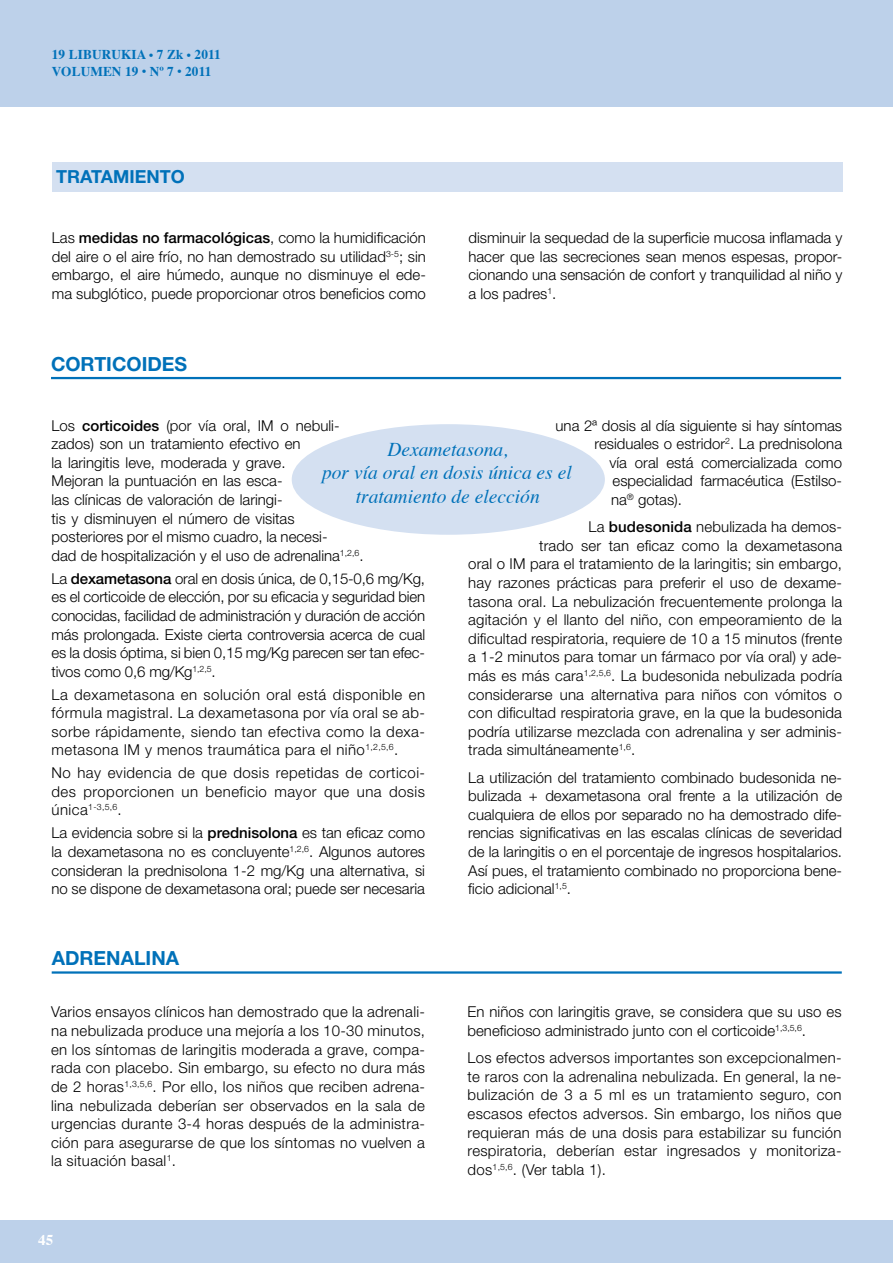
<style>
.page{position:relative;width:893px;height:1263px;background:#fff}
.page>*{position:absolute;margin:0;border:0;box-sizing:border-box;transform-origin:0 0}
.t1{font:italic 19.5px/23.4px "Times";color:#0071b9;text-align:center}
.TIT_raya{font:700 19.5px "Helvetica Neue LT Std";color:#0071b9}
.TIT_TRAM{font:700 18px "Helvetica Neue LT Std";color:#0071b9}
.TEXTO_T{font:300 15px/18.6px "Helvetica Neue LT Std";letter-spacing:.01em;color:#000;text-align:justify}
.TEXTO_T-2{font:300 15px/18.6px "Helvetica Neue LT Std";letter-spacing:.03em;color:#000}
.t2{font:700 15px "Times";color:#fff}
.t3{font:700 13.5px/16.2px "Times";letter-spacing:.01em;color:#0071b9}
.TEXTO_T-3{font:300 8.7px "Helvetica Neue LT Std";color:#000}
.s1{font-size:12px}
.s2{font-weight:500}
.s3{font-size:15px}
</style>
<div class="page">
<div style="left:0;top:0;width:893px;height:106px;background:#bdd1ea"></div>
<div style="left:0;top:1220px;width:893px;height:43px;background:#bdd1ea"></div>
<div style="left:52px;top:162px;width:790px;height:30px;background:#d4e0f1"></div>
<hr style="left:51px;top:377px;width:790px;height:2px;background:#0071b9">
<div style="left:292px;top:424px;width:313px;height:111px;background:#d4e0f1;border-radius:50%"></div>
<hr style="left:52px;top:971px;width:790px;height:3px;background:#0071b9">
<p class="t3" style="left:52px;top:45px;width:170px">19 LIBURUKIA <span class="s1">•</span> 7 Zk <span class="s1">•</span> 2011<br>VOLUMEN 19 <span class="s1">•</span> Nº 7 <span class="s1">•</span> 2011</p>
<p class="TIT_TRAM" style="left:56px;top:166px;width:130px">TRATAMIENTO</p>
<p class="TEXTO_T" style="left:52px;top:228px;width:376px">Las <span class="s2">medidas no farmacológicas</span>, como la humidificación del aire o el aire frío, no han demostrado su utilidad<sup>3-5</sup>; sin embargo, el aire húmedo, aunque no disminuye el ede&shy;ma subglótico, puede proporcionar otros beneficios como</p>
<p class="TEXTO_T" style="left:468px;top:228px;width:376px">disminuir la sequedad de la superficie mucosa inflamada y hacer que las secreciones sean menos espesas, propor&shy;cionando una sensación de confort y tranquilidad al niño y a los padres<sup>1</sup>.</p>
<p class="TIT_raya" style="left:51px;top:351px;width:138px">CORTICOIDES</p>
<p class="TEXTO_T" style="left:52px;top:416px;width:314px;text-align:left">Los <span class="s2">corticoides</span> (por vía oral, IM o nebuli&shy;zados) son un tratamiento efectivo en<br>la laringitis leve, moderada y grave.<br>Mejoran la puntuación en las esca-<br>las clínicas de valoración de laringi-<br>tis y disminuyen el número de visitas posteriores por el mismo cuadro, la necesi-<br>dad de hospitalización y el uso de adrenalina<sup>1,2,6</sup>.</p>
<p class="TEXTO_T" style="left:52px;top:569px;width:375px">La <span class="s2">dexametasona</span> oral en dosis única, de 0,15-0,6 mg/Kg, es el corticoide de elección, por su eficacia y seguridad bien conocidas, facilidad de administración y duración de acción más prolongada. Existe cierta controversia acerca de cual es la dosis óptima, si bien 0,15 mg/Kg parecen ser tan efec&shy;tivos como 0,6 mg/Kg<sup>1,2,5</sup>.</p>
<p class="TEXTO_T" style="left:52px;top:685px;width:375px">La dexametasona en solución oral está disponible en fórmula magistral. La dexametasona por vía oral se ab&shy;sorbe rápidamente, siendo tan efectiva como la dexa&shy;metasona IM y menos traumática para el niño<sup>1,2,5,6</sup>.</p>
<p class="TEXTO_T-2" style="left:52px;top:763px;width:375px">No hay evidencia de que dosis repetidas de corticoi&shy;des proporcionen un beneficio mayor que una dosis</p>
<p class="TEXTO_T-3" style="left:52px;top:802px;width:72px"><span class="s3">única</span>1-3,5,6<span class="s3">.</span></p>
<p class="TEXTO_T" style="left:52px;top:823px;width:375px">La evidencia sobre si la <span class="s2">prednisolona</span> es tan eficaz como la dexametasona no es concluyente<sup>1,2,6</sup>. Algunos autores consideran la prednisolona 1-2 mg/Kg una alternativa, si no se dispone de dexametasona oral; puede ser necesaria</p>
<p class="TEXTO_T" style="left:556px;top:416px;width:288px">una 2ª dosis al día siguiente si hay síntomas</p>
<p class="TEXTO_T" style="left:595px;top:434px;width:249px">residuales o estridor<sup>2</sup>. La prednisolona</p>
<p class="TEXTO_T" style="left:610px;top:453px;width:234px">vía oral está comercializada como</p>
<p class="TEXTO_T" style="left:613px;top:471px;width:231px">especialidad farmacéutica (Estilso-</p>
<p class="TEXTO_T" style="left:611px;top:490px;width:72px">na<sup>®</sup> gotas).</p>
<p class="TEXTO_T" style="left:589px;top:517px;width:255px">La <span class="s2">budesonida</span> nebulizada ha demos-</p>
<p class="TEXTO_T" style="left:539px;top:536px;width:305px">trado ser tan eficaz como la dexametasona</p>
<p class="TEXTO_T" style="left:468px;top:554px;width:375px">oral o IM para el tratamiento de la laringitis; sin embargo,</p>
<p class="TEXTO_T" style="left:468px;top:573px;width:375px">hay razones prácticas para preferir el uso de dexame-</p>
<p class="TEXTO_T" style="left:468px;top:592px;width:375px">tasona oral. La nebulización frecuentemente prolonga la</p>
<p class="TEXTO_T" style="left:468px;top:610px;width:375px">agitación y el llanto del niño, con empeoramiento de la</p>
<p class="TEXTO_T" style="left:468px;top:629px;width:375px">dificultad respiratoria, requiere de 10 a 15 minutos (frente</p>
<p class="TEXTO_T" style="left:468px;top:647px;width:375px">a 1-2 minutos para tomar un fármaco por vía oral) y ade-</p>
<p class="TEXTO_T" style="left:468px;top:666px;width:375px">más es más cara<sup>1,2,5,6</sup>. La budesonida nebulizada podría</p>
<p class="TEXTO_T" style="left:468px;top:685px;width:375px">considerarse una alternativa para niños con vómitos o</p>
<p class="TEXTO_T" style="left:468px;top:703px;width:375px">con dificultad respiratoria grave, en la que la budesonida</p>
<p class="TEXTO_T" style="left:468px;top:722px;width:375px">podría utilizarse mezclada con adrenalina y ser adminis-</p>
<p class="TEXTO_T" style="left:468px;top:740px;width:168px">trada simultáneamente<sup>1,6</sup>.</p>
<p class="TEXTO_T" style="left:468px;top:767px;width:375px">La utilización del tratamiento combinado budesonida ne&shy;bulizada + dexametasona oral frente a la utilización de cualquiera de ellos por separado no ha demostrado dife&shy;rencias significativas en las escalas clínicas de severidad de la laringitis o en el porcentaje de ingresos hospitalarios.<br>Así pues, el tratamiento combinado no proporciona bene&shy;ficio adicional<sup>1,5</sup>.</p>
<p class="t1" style="left:322px;top:436px;width:251px">Dexametasona,<br>por vía oral en dosis única es el tratamiento de elección</p>
<p class="TIT_raya" style="left:52px;top:946px;width:129px">ADRENALINA</p>
<p class="TEXTO_T" style="left:51px;top:1002px;width:376px">Varios ensayos clínicos han demostrado que la adrenali&shy;na nebulizada produce una mejoría a los 10-30 minutos, en los síntomas de laringitis moderada a grave, compa&shy;rada con placebo. Sin embargo, su efecto no dura más de 2 horas<sup>1,3,5,6</sup>. Por ello, los niños que reciben adrena&shy;lina nebulizada deberían ser observados en la sala de urgencias durante 3-4 horas después de la administra&shy;ción para asegurarse de que los síntomas no vuelven a la situación basal<sup>1</sup>.</p>
<p class="TEXTO_T" style="left:468px;top:1002px;width:375px">En niños con laringitis grave, se considera que su uso es beneficioso administrado junto con el corticoide<sup>1,3,5,6</sup>.</p>
<p class="TEXTO_T" style="left:468px;top:1048px;width:376px">Los efectos adversos importantes son excepcionalmen&shy;te raros con la adrenalina nebulizada. En general, la ne&shy;bulización de 3 a 5 ml es un tratamiento seguro, con escasos efectos adversos. Sin embargo, los niños que requieran más de una dosis para estabilizar su función respiratoria, deberían estar ingresados y monitoriza&shy;dos<sup>1,5,6</sup>. (Ver tabla 1).</p>
<p class="t2" style="left:38px;top:1226px;width:17px">45</p>
</div>
